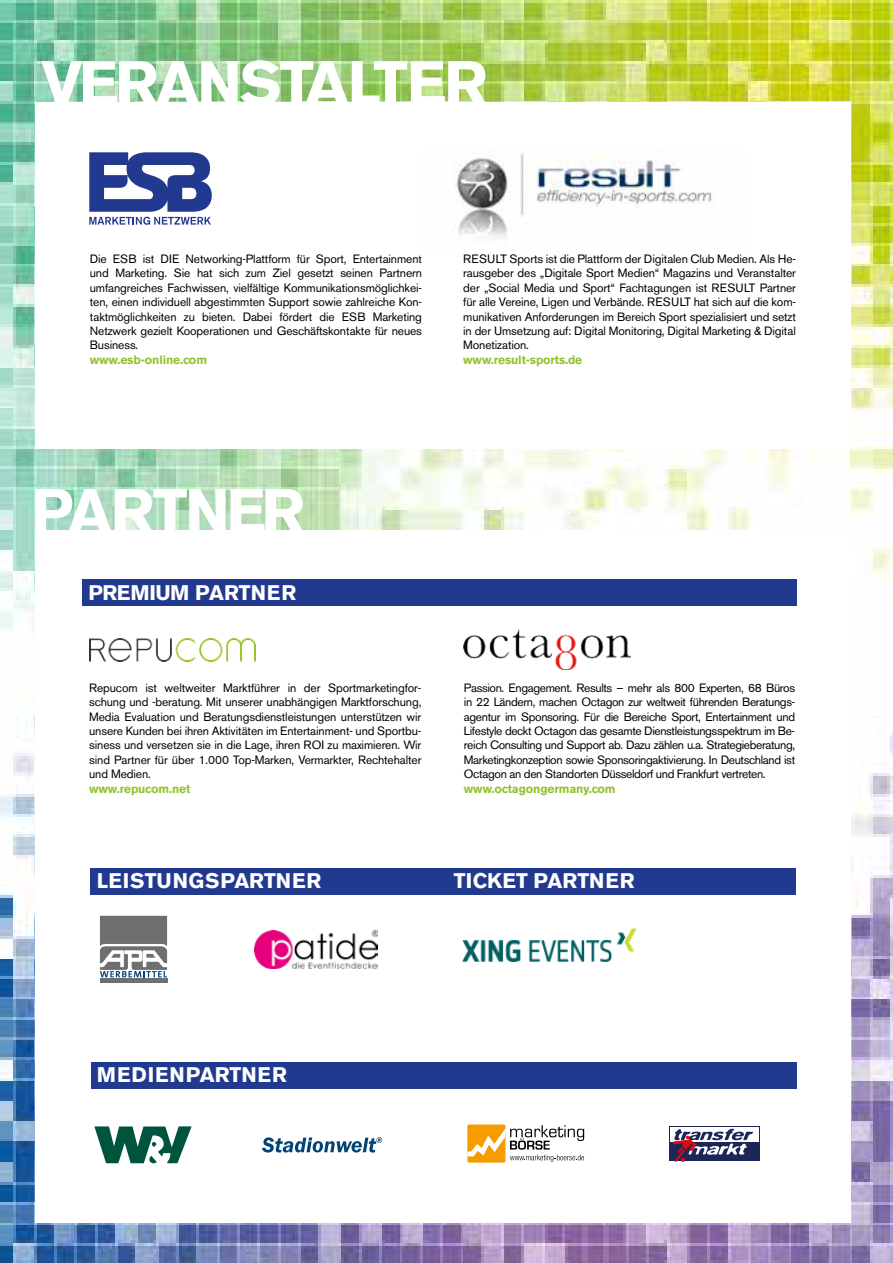
<style>
.page{position:relative;width:893px;height:1263px;background:#fff}
.page>*{position:absolute;margin:0;border:0;box-sizing:border-box;transform-origin:0 0}
.t1{font:700 61.5px "Akzidenz Grotesk BE";letter-spacing:-.04em;color:#fff}
.t2{font:700 21px "Akzidenz Grotesk BE";color:#fff}
.t3{font:700 21px "Akzidenz Grotesk BE";letter-spacing:.02em;color:#fff}
.t4{font:700 21px "Akzidenz Grotesk BE";letter-spacing:.04em;color:#fff}
.t5{font:12px/14.4px "Akzidenz Grotesk BE";letter-spacing:-.01em;color:#000;text-align:justify}
.t6{font:700 12px "Akzidenz Grotesk BE";letter-spacing:-.01em;color:#95c230}
</style>
<div class="page">
<img style="left:0;top:0;width:893px;height:1263px">
<div style="left:35px;top:102px;width:815px;height:347px;background:#fff"></div>
<div style="left:35px;top:530px;width:815px;height:692px;background:#fff"></div>
<svg style="left:89px;top:152px;width:123px;height:73px"></svg>
<img style="left:464px;top:630px;width:167px;height:39px">
<img style="left:89px;top:638px;width:167px;height:23px">
<div style="left:100px;top:978px;width:67px;height:5px;background:#706f6f"></div>
<svg style="left:100px;top:916px;width:67px;height:61px"></svg>
<img style="left:254px;top:930px;width:124px;height:38px">
<div style="left:82px;top:579px;width:714px;height:27px;background:#213a8f"></div>
<div style="left:91px;top:868px;width:361px;height:27px;background:#213a8f"></div>
<div style="left:91px;top:1062px;width:705px;height:27px;background:#213a8f"></div>
<svg style="left:94px;top:1126px;width:98px;height:37px"></svg>
<img style="left:455px;top:153px;width:260px;height:86px">
<img style="left:462px;top:928px;width:174px;height:33px">
<svg style="left:262px;top:1137px;width:120px;height:15px"></svg>
<svg style="left:467px;top:1124px;width:117px;height:38px"></svg>
<div style="left:448px;top:868px;width:348px;height:27px;background:#213a8f"></div>
<svg style="left:669px;top:1126px;width:91px;height:1px"></svg>
<div style="left:669px;top:1127px;width:91px;height:34px;background:#1c2758"></div>
<div style="left:670px;top:1128px;width:89px;height:14px;background:#fff"></div>
<svg style="left:673px;top:1129px;width:80px;height:33px"></svg>
<h1 class="t1" style="left:41px;top:48px;width:448px">VERANSTALTER</h1>
<p class="t5" style="left:90px;top:252px;width:334px">Die ESB ist DIE Networking-Plattform für Sport, Entertainment und Marketing. Sie hat sich zum Ziel gesetzt seinen Partnern umfangreiches Fachwissen, vielfältige Kommunikationsmöglichkei&shy;ten, einen individuell abgestimmten Support sowie zahlreiche Kon&shy;taktmöglichkeiten zu bieten. Dabei fördert die ESB Marketing Netzwerk gezielt Kooperationen und Geschäftskontakte für neues Business.</p>
<p class="t6" style="left:90px;top:353px;width:119px">www.esb-online.com</p>
<p class="t5" style="left:463px;top:252px;width:334px">RESULT Sports ist die Plattform der Digitalen Club Medien. Als He&shy;rausgeber des „Digitale Sport Medien“ Magazins und Veranstalter der „Social Media und Sport“ Fachtagungen ist RESULT Partner für alle Vereine, Ligen und Verbände. RESULT hat sich auf die kom&shy;munikativen Anforderungen im Bereich Sport spezialisiert und setzt in der Umsetzung auf: Digital Monitoring, Digital Marketing &amp; Digital Monetization.</p>
<p class="t6" style="left:463px;top:353px;width:120px">www.result-sports.de</p>
<h1 class="t1" style="left:31px;top:475px;width:275px">PARTNER</h1>
<h2 class="t2" style="left:88px;top:580px;width:209px">PREMIUM PARTNER</h2>
<p class="t5" style="left:89px;top:680px;width:334px">Repucom ist weltweiter Marktführer in der Sportmarketingfor&shy;schung und -beratung. Mit unserer unabhängigen Marktforschung, Media Evaluation und Beratungsdienstleistungen unterstützen wir unsere Kunden bei ihren Aktivitäten im Entertainment- und Sportbu&shy;siness und versetzen sie in die Lage, ihren ROI zu maximieren. Wir sind Partner für über 1.000 Top-Marken, Vermarkter, Rechtehalter und Medien.</p>
<p class="t6" style="left:89px;top:781px;width:103px">www.repucom.net</p>
<h2 class="t3" style="left:97px;top:869px;width:226px">LEISTUNGSPARTNER</h2>
<p class="t5" style="left:464px;top:680px;width:333px">Passion. Engagement. Results – mehr als 800 Experten, 68 Büros in 22 Ländern, machen Octagon zur weltweit führenden Beratungs&shy;agentur im Sponsoring. Für die Bereiche Sport, Entertainment und Lifestyle deckt Octagon das gesamte Dienstleistungsspektrum im Be&shy;reich Consulting und Support ab. Dazu zählen u.a. Strategieberatung, Marketingkonzeption sowie Sponsoringaktivierung. In Deutschland ist Octagon an den Standorten Düsseldorf und Frankfurt vertreten.</p>
<p class="t6" style="left:464px;top:781px;width:153px">www.octagongermany.com</p>
<h2 class="t2" style="left:454px;top:869px;width:182px">TICKET PARTNER</h2>
<h2 class="t4" style="left:97px;top:1063px;width:191px">MEDIENPARTNER</h2>
</div>
